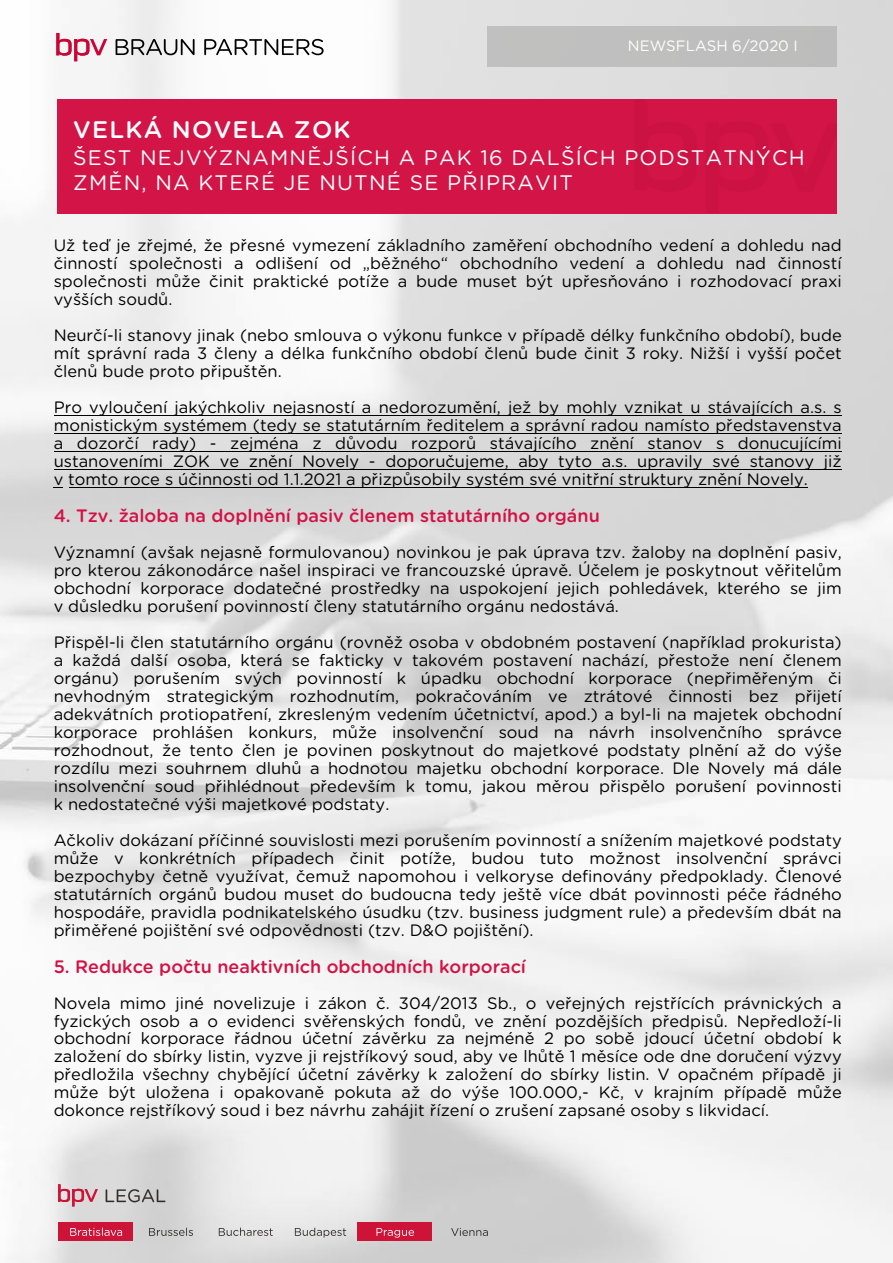
<style>
.page{position:relative;width:893px;height:1263px;background:#fff}
.page>*{position:absolute;margin:0;border:0;box-sizing:border-box;transform-origin:0 0}
.t1{font:500 24px "Gotham Rounded";letter-spacing:.05em;color:#fff}
.t2{font:21px/25.2px "Gotham Rounded";letter-spacing:.055em;color:#fff}
.t3{font:500 18px "Gotham Rounded";color:#d31145}
.t4{font:16.5px/18px "Gotham Rounded";color:#000;text-align:justify}
.t5{font:15px "Gotham Rounded";color:#fff}
</style>
<div class="page">
<img style="left:0;top:0;width:893px;height:1263px">
<div style="left:488px;top:26px;width:349px;height:41px;background:#bfbfbe"></div>
<div style="left:57px;top:100px;width:779px;height:114px;background:#d31447"></div>
<hr style="left:69px;top:487px;width:738px;height:1px;background:#000">
<hr style="left:54px;top:469px;width:787px;height:1px;background:#000">
<hr style="left:54px;top:451px;width:787px;height:1px;background:#000">
<hr style="left:54px;top:433px;width:787px;height:1px;background:#000">
<hr style="left:54px;top:415px;width:787px;height:1px;background:#000">
<div style="left:58px;top:1222px;width:75px;height:18px;background:#cd1338"></div>
<svg style="left:58px;top:1184px;width:40px;height:22px"></svg>
<svg style="left:106px;top:1189px;width:59px;height:13px"></svg>
<svg style="left:70px;top:1227px;width:52px;height:9px"></svg>
<svg style="left:149px;top:1227px;width:44px;height:9px"></svg>
<svg style="left:219px;top:1227px;width:54px;height:9px"></svg>
<svg style="left:295px;top:1227px;width:51px;height:11px"></svg>
<div style="left:357px;top:1222px;width:75px;height:18px;background:#cd1338"></div>
<svg style="left:376px;top:1228px;width:38px;height:9px"></svg>
<svg style="left:451px;top:1228px;width:37px;height:8px"></svg>
<svg style="left:116px;top:39px;width:79px;height:16px"></svg>
<svg style="left:204px;top:39px;width:120px;height:16px"></svg>
<svg style="left:56px;top:33px;width:51px;height:28px"></svg>
<p class="t5" style="left:628px;top:35px;width:172px">NEWSFLASH 6/2020 I</p>
<h1 class="t1" style="left:73px;top:113px;width:279px">VELKÁ NOVELA ZOK</h1>
<p class="t2" style="left:73px;top:144px;width:733px">ŠEST NEJVÝZNAMNĚJŠÍCH A PAK 16 DALŠÍCH PODSTATNÝCH<br>ZMĚN, NA KTERÉ JE NUTNÉ SE PŘIPRAVIT</p>
<p class="t4" style="left:54px;top:236px;width:790px">Už teď je zřejmé, že přesné vymezení základního zaměření obchodního vedení a dohledu nad činností společnosti a odlišení od „běžného“ obchodního vedení a dohledu nad činností společnosti může činit praktické potíže a bude muset být upřesňováno i rozhodovací praxi vyšších soudů.</p>
<p class="t4" style="left:54px;top:326px;width:790px">Neurčí-li stanovy jinak (nebo smlouva o výkonu funkce v případě délky funkčního období), bude mít správní rada 3 členy a délka funkčního období členů bude činit 3 roky. Nižší i vyšší počet členů bude proto připuštěn.</p>
<p class="t4" style="left:54px;top:398px;width:790px">Pro vyloučení jakýchkoliv nejasností a nedorozumění, jež by mohly vznikat u stávajících a.s. s monistickým systémem (tedy se statutárním ředitelem a správní radou namísto představenstva a dozorčí rady) - zejména z důvodu rozporů stávajícího znění stanov s donucujícími ustanoveními ZOK ve znění Novely - doporučujeme, aby tyto a.s. upravily své stanovy již v tomto roce s účinnosti od 1.1.2021 a přizpůsobily systém své vnitřní struktury znění Novely.</p>
<p class="t3" style="left:54px;top:503px;width:548px">4. Tzv. žaloba na doplnění pasiv členem statutárního orgánu</p>
<p class="t4" style="left:54px;top:542px;width:790px">Významní (avšak nejasně formulovanou) novinkou je pak úprava tzv. žaloby na doplnění pasiv, pro kterou zákonodárce našel inspiraci ve francouzské úpravě. Účelem je poskytnout věřitelům obchodní korporace dodatečné prostředky na uspokojení jejich pohledávek, kterého se jim v důsledku porušení povinností členy statutárního orgánu nedostává.</p>
<p class="t4" style="left:54px;top:632px;width:790px">Přispěl-li člen statutárního orgánu (rovněž osoba v obdobném postavení (například prokurista) a každá další osoba, která se fakticky v takovém postavení nachází, přestože není členem orgánu) porušením svých povinností k úpadku obchodní korporace (nepřiměřeným či nevhodným strategickým rozhodnutím, pokračováním ve ztrátové činnosti bez přijetí adekvátních protiopatření, zkresleným vedením účetnictví, apod.) a byl-li na majetek obchodní korporace prohlášen konkurs, může insolvenční soud na návrh insolvenčního správce rozhodnout, že tento člen je povinen poskytnout do majetkové podstaty plnění až do výše rozdílu mezi souhrnem dluhů a hodnotou majetku obchodní korporace. Dle Novely má dále insolvenční soud přihlédnout především k tomu, jakou měrou přispělo porušení povinnosti k nedostatečné výši majetkové podstaty.</p>
<p class="t4" style="left:54px;top:830px;width:790px">Ačkoliv dokázaní příčinné souvislosti mezi porušením povinností a snížením majetkové podstaty může v konkrétních případech činit potíže, budou tuto možnost insolvenční správci bezpochyby četně využívat, čemuž napomohou i velkoryse definovány předpoklady. Členové statutárních orgánů budou muset do budoucna tedy ještě více dbát povinnosti péče řádného hospodáře, pravidla podnikatelského úsudku (tzv. business judgment rule) a především dbát na přiměřené pojištění své odpovědnosti (tzv. D&amp;O pojištění).</p>
<p class="t3" style="left:54px;top:954px;width:474px">5. Redukce počtu neaktivních obchodních korporací</p>
<p class="t4" style="left:54px;top:993px;width:790px">Novela mimo jiné novelizuje i zákon č. 304/2013 Sb., o veřejných rejstřících právnických a fyzických osob a o evidenci svěřenských fondů, ve znění pozdějších předpisů. Nepředloží-li obchodní korporace řádnou účetní závěrku za nejméně 2 po sobě jdoucí účetní období k založení do sbírky listin, vyzve ji rejstříkový soud, aby ve lhůtě 1 měsíce ode dne doručení výzvy předložila všechny chybějící účetní závěrky k založení do sbírky listin. V opačném případě ji může být uložena i opakovaně pokuta až do výše 100.000,- Kč, v krajním případě může dokonce rejstříkový soud i bez návrhu zahájit řízení o zrušení zapsané osoby s likvidací.</p>
</div>
